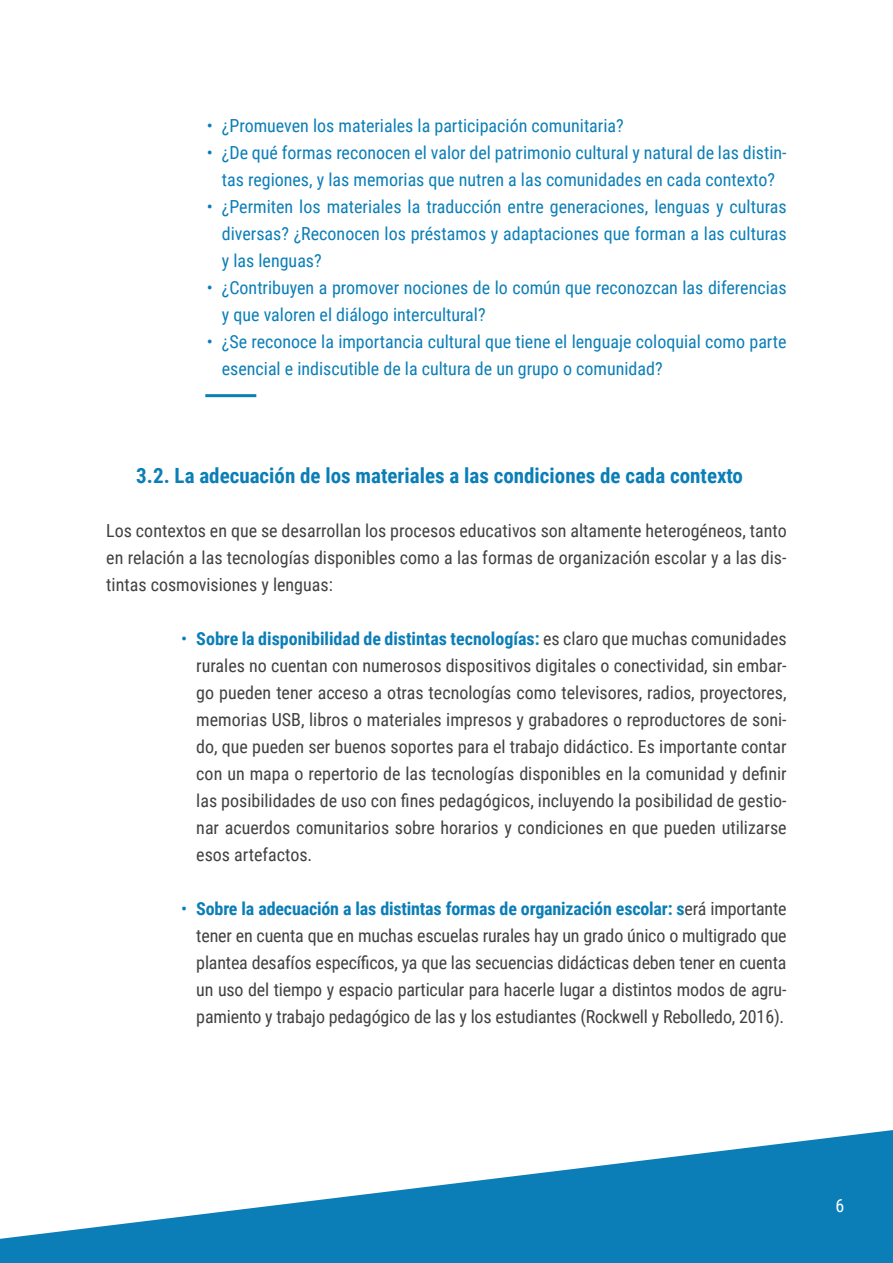
<style>
.page{position:relative;width:893px;height:1263px;background:#fff}
.page>*{position:absolute;margin:0;border:0;box-sizing:border-box;transform-origin:0 0}
.t1{font:700 21px "Roboto Condensed";color:#0b7eb7}
.t2{font:18px/27px "Roboto Condensed";color:#424042;text-align:justify}
.t3{font:18px/27px "Roboto Condensed";color:#0b7eb7}
.t4{font:18px "Roboto Condensed";color:#fff}
.s1{color:#0b7eb7}
.s2{font-weight:700;color:#0b7eb7}
</style>
<div class="page">
<svg style="left:0;top:1130px;width:893px;height:133px;fill:#0b7eb7"></svg>
<hr style="left:205px;top:394px;width:51px;height:3px;background:#0b7eb7">
<p class="t3" style="left:207px;top:111px;width:418px">• ¿Promueven los materiales la participación comunitaria?</p>
<p class="t3" style="left:207px;top:138px;width:581px;text-align:center">• ¿De qué formas reconocen el valor del patrimonio cultural y natural de las distin&shy;tas regiones, y las memorias que nutren a las comunidades en cada contexto?</p>
<p class="t3" style="left:222px;top:192px;width:566px;text-align:justify;text-indent:-15px">• ¿Permiten los materiales la traducción entre generaciones, lenguas y culturas diversas? ¿Reconocen los préstamos y adaptaciones que forman a las culturas y las lenguas?</p>
<p class="t3" style="left:222px;top:273px;width:566px;text-indent:-15px">• ¿Contribuyen a promover nociones de lo común que reconozcan las diferencias y que valoren el diálogo intercultural?</p>
<p class="t3" style="left:222px;top:327px;width:566px;text-indent:-15px">• ¿Se reconoce la importancia cultural que tiene el lenguaje coloquial como parte esencial e indiscutible de la cultura de un grupo o comunidad?</p>
<p class="t1" style="left:136px;top:461px;width:608px">3.2. La adecuación de los materiales a las condiciones de cada contexto</p>
<p class="t2" style="left:106px;top:516px;width:682px">Los contextos en que se desarrollan los procesos educativos son altamente heterogéneos, tanto en relación a las tecnologías disponibles como a las formas de organización escolar y a las dis&shy;tintas cosmovisiones y lenguas:</p>
<p class="t2" style="left:196px;top:624px;width:592px;text-indent:-15px"><span class="s1">•</span> <span class="s2">Sobre la disponibilidad de distintas tecnologías:</span> es claro que muchas comunidades rurales no cuentan con numerosos dispositivos digitales o conectividad, sin embar&shy;go pueden tener acceso a otras tecnologías como televisores, radios, proyectores, memorias USB, libros o materiales impresos y grabadores o reproductores de soni&shy;do, que pueden ser buenos soportes para el trabajo didáctico. Es importante contar con un mapa o repertorio de las tecnologías disponibles en la comunidad y definir las posibilidades de uso con fines pedagógicos, incluyendo la posibilidad de gestio&shy;nar acuerdos comunitarios sobre horarios y condiciones en que pueden utilizarse esos artefactos.</p>
<p class="t2" style="left:196px;top:894px;width:592px;text-indent:-15px"><span class="s1">•</span> <span class="s2">Sobre la adecuación a las distintas formas de organización escolar: s</span>erá importante tener en cuenta que en muchas escuelas rurales hay un grado único o multigrado que plantea desafíos específicos, ya que las secuencias didácticas deben tener en cuenta un uso del tiempo y espacio particular para hacerle lugar a distintos modos de agru&shy;pamiento y trabajo pedagógico de las y los estudiantes (Rockwell y Rebolledo, 2016).</p>
<p class="t4" style="left:835px;top:1193px;width:10px">6</p>
</div>
